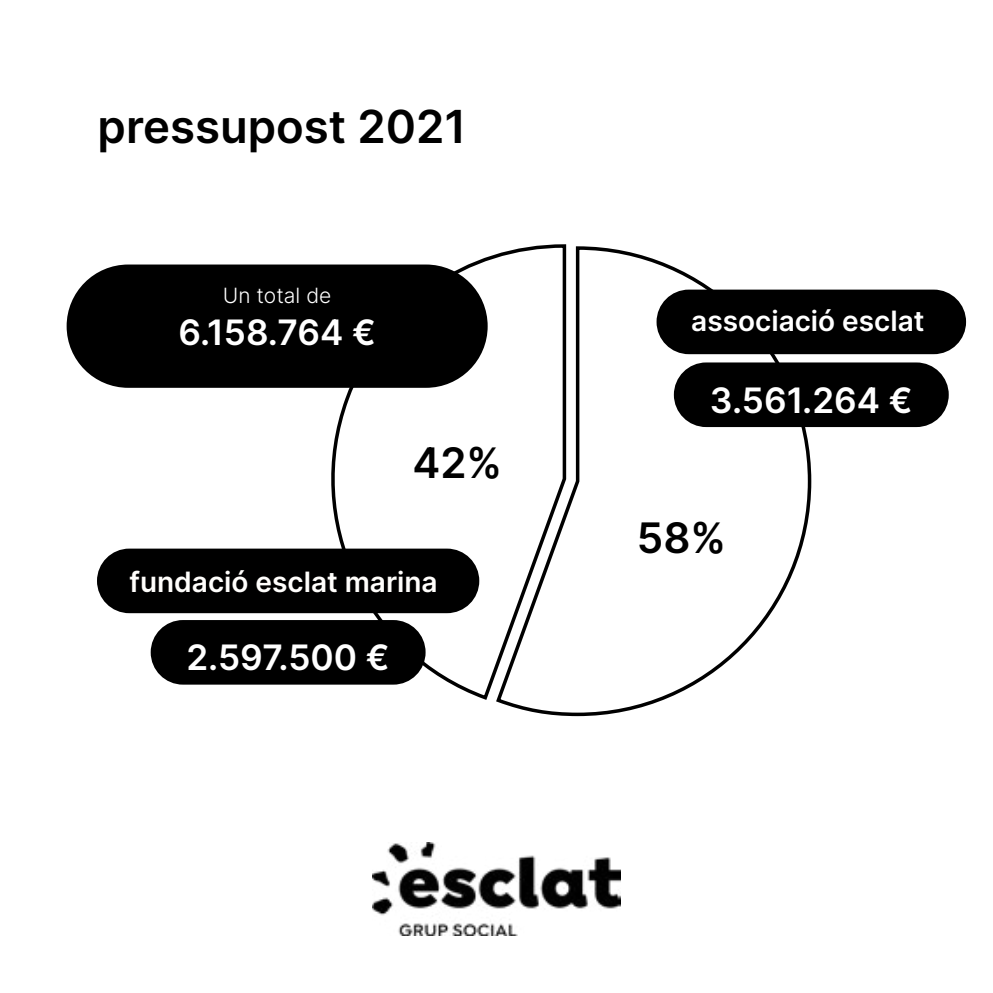
<style>
.page{position:relative;width:993px;height:993px;background:#fff}
.page>*{position:absolute;margin:0;border:0;box-sizing:border-box;transform-origin:0 0}
.t1{font:600 45.5px "Inter";color:#000}
.t2{font:600 42px "Inter";color:#000}
.t3{font:600 35px "Inter";color:#fff}
.t4{font:600 28px "Inter";color:#fffefc}
.t5{font:600 28px "Inter";color:#fff}
.t6{font:300 21px "Inter";color:#fff}
</style>
<div class="page">
<svg style="left:303px;top:255px;width:190px;height:445px"></svg>
<svg style="left:493px;top:244px;width:319px;height:473px"></svg>
<div style="left:673px;top:362px;width:275px;height:65px;background:#000;border-radius:32px"></div>
<div style="left:151px;top:620px;width:274px;height:64px;background:#000;border-radius:32px"></div>
<div style="left:68px;top:266px;width:417px;height:120px;background:#000;border-radius:60px"></div>
<div style="left:67px;top:264px;width:420px;height:123px;border:4px solid #000;border-radius:60px"></div>
<div style="left:97px;top:548px;width:382px;height:65px;background:#000;border-radius:32px"></div>
<div style="left:656px;top:289px;width:309px;height:65px;background:#000;border-radius:32px"></div>
<img style="left:372px;top:842px;width:248px;height:92px">
<h1 class="t1" style="left:98px;top:94px;width:370px">pressupost 2021</h1>
<p class="t6" style="left:223px;top:280px;width:110px">Un total de</p>
<p class="t3" style="left:178px;top:307px;width:199px">6.158.764 €</p>
<p class="t2" style="left:412px;top:432px;width:91px">42%</p>
<p class="t4" style="left:130px;top:561px;width:309px">fundació esclat marina</p>
<p class="t3" style="left:186px;top:631px;width:205px">2.597.500 €</p>
<p class="t5" style="left:691px;top:300px;width:235px">associació esclat</p>
<p class="t3" style="left:709px;top:374px;width:204px">3.561.264 €</p>
<p class="t2" style="left:636px;top:506px;width:91px">58%</p>
</div>
